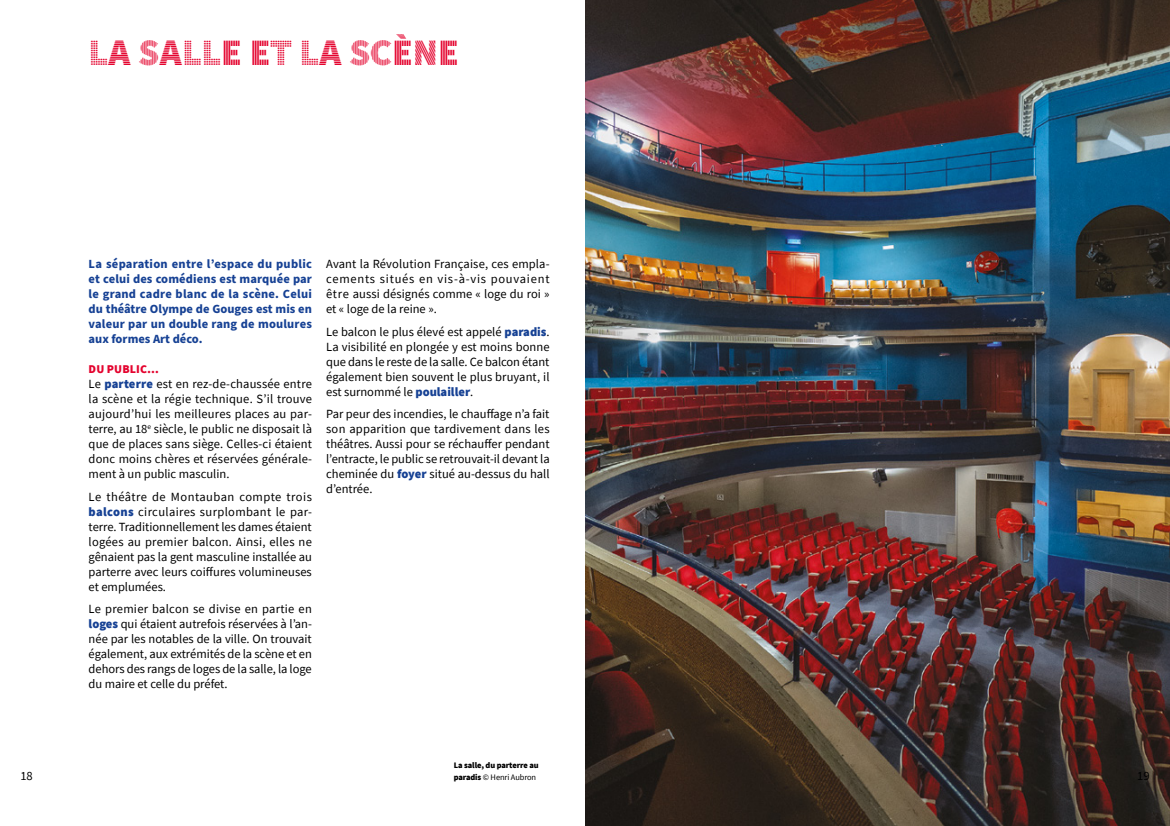
<style>
.page{position:relative;width:1170px;height:826px;background:#fff}
.page>*{position:absolute;margin:0;border:0;box-sizing:border-box;transform-origin:0 0}
.t1{font:37.5px "Source Sans Pro DISPLAY";color:#e4032e}
.t2{font:12.5px/15px "Source Sans Pro";color:#000;text-align:justify}
.t3{font:700 12.5px/15px "Source Sans Pro";letter-spacing:.01em;color:#164194;text-align:justify}
.t4{font:900 11.88px "Source Sans Pro";letter-spacing:.01em;color:#e4032e}
.t5{font:900 8.38px "Source Sans Pro";letter-spacing:-.01em;color:#000}
.t6{font:8.38px "Source Sans Pro";letter-spacing:-.01em;color:#000}
.s1{font-weight:900;color:#164194}
.s2{font-weight:900}
</style>
<div class="page">
<img style="left:585px;top:0;width:584px;height:826px">
<h1 class="t1" style="left:89px;top:34px;width:372px">LA SALLE ET LA SCÈNE</h1>
<p class="t3" style="left:89px;top:257px;width:225px">La séparation entre l’espace du public et celui des comédiens est marquée par le grand cadre blanc de la scène. Celui du théâtre Olympe de Gouges est mis en valeur par un double rang de moulures aux formes Art déco.</p>
<p class="t4" style="left:89px;top:361px;width:72px">DU PUBLIC…</p>
<p class="t2" style="left:89px;top:376px;width:225px">Le <span class="s1">parterre</span> est en rez-de-chaussée entre la scène et la régie technique. S’il trouve aujourd’hui les meilleures places au par&shy;terre, au 18<sup>e</sup> siècle, le public ne disposait là que de places sans siège. Celles-ci étaient donc moins chères et réservées générale&shy;ment à un public masculin.</p>
<p class="t2" style="left:89px;top:489px;width:225px">Le théâtre de Montauban compte trois <span class="s1">balcons</span> circulaires surplombant le par&shy;terre. Traditionnellement les dames étaient logées au premier balcon. Ainsi, elles ne gênaient pas la gent masculine installée au parterre avec leurs coiffures volumineuses et emplumées.</p>
<p class="t2" style="left:89px;top:601px;width:225px">Le premier balcon se divise en partie en <span class="s1">loges</span> qui étaient autrefois réservées à l’an&shy;née par les notables de la ville. On trouvait également, aux extrémités de la scène et en dehors des rangs de loges de la salle, la loge du maire et celle du préfet.</p>
<p class="t2" style="left:326px;top:256px;width:225px">Avant la Révolution Française, ces empla&shy;cements situés en vis-à-vis pouvaient être aussi désignés comme « loge du roi » et « loge de la reine ».</p>
<p class="t2" style="left:326px;top:324px;width:225px">Le balcon le plus élevé est appelé <span class="s1">paradis</span>.<br>La visibilité en plongée y est moins bonne que dans le reste de la salle. Ce balcon étant également bien souvent le plus bruyant, il est surnommé le <span class="s1">poulailler</span>.</p>
<p class="t2" style="left:326px;top:406px;width:225px">Par peur des incendies, le chauffage n’a fait son apparition que tardivement dans les théâtres. Aussi pour se réchauffer pendant l’entracte, le public se retrouvait-il devant la cheminée du <span class="s1">foyer</span> situé au-dessus du hall d’entrée.</p>
<p class="t5" style="left:454px;top:760px;width:86px">La salle, du parterre au</p>
<p class="t2" style="left:20px;top:768px;width:14px">18</p>
<p class="t6" style="left:454px;top:771px;width:84px"><span class="s2">paradis</span> © Henri Aubron</p>
<p class="t2" style="left:1136px;top:768px;width:14px">19</p>
</div>
